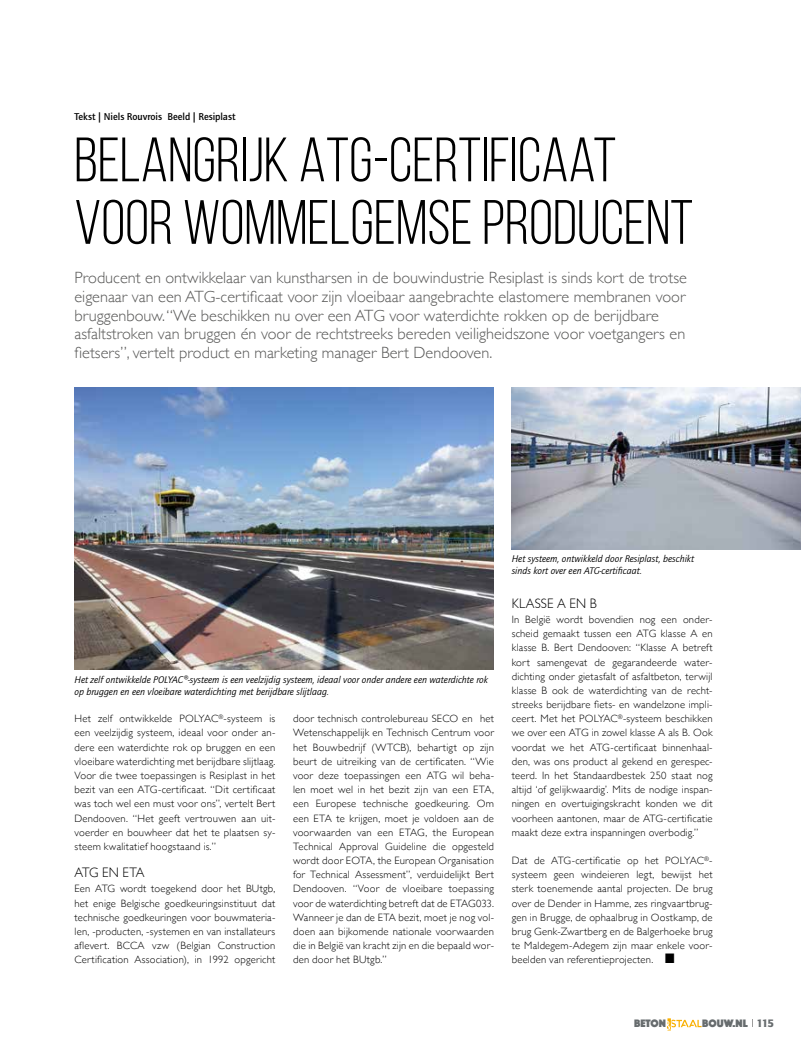
<style>
.page{position:relative;width:801px;height:1052px;background:#fff}
.page>*{position:absolute;margin:0;border:0;box-sizing:border-box;transform-origin:0 0}
.t1{font:62.5px/62.5px "Bebas Neue";color:#000}
.t2{font:300 16.25px/18.8px "Gill Sans";color:#575756}
.t3{font:300 13.75px "Gill Sans";letter-spacing:.005em;color:#000;scale:.95 1}
.t4{font:11.25px "Phosphate Solid";color:#676c6e}
.t5{font:900 11.25px "Quay Sans ITC Std";color:#676c6e}
.t6{font:300 10.62px/14.1px "Gill Sans";letter-spacing:.02em;color:#000;text-align:justify}
.t7{font:500 10.25px "Quay Sans ITC Std";color:#000}
.t8{font:italic 10px/12px "Quay Sans ITC Std";color:#000}
</style>
<div class="page">
<svg style="left:667px;top:1018px;width:34px;height:12px"></svg>
<img style="left:74px;top:388px;width:419px;height:281px">
<img style="left:511px;top:388px;width:290px;height:162px">
<p class="t7" style="left:74px;top:110px;width:162px">Tekst | Niels Rouvrois Beeld | Resiplast</p>
<h1 class="t1" style="left:74px;top:128px;width:620px">BELANGRIJK ATG-CERTIFICAAT<br>VOOR WOMMELGEMSE PRODUCENT</h1>
<p class="t2" style="left:74px;top:268px;width:614px">Producent en ontwikkelaar van kunstharsen in de bouwindustrie Resiplast is sinds kort de trotse eigenaar van een ATG-certificaat voor zijn vloeibaar aangebrachte elastomere membranen voor bruggenbouw. “We beschikken nu over een ATG voor waterdichte rokken op de berijdbare asfaltstroken van bruggen én voor de rechtstreeks bereden veiligheidszone voor voetgangers en fietsers”, vertelt product en marketing manager Bert Dendooven.</p>
<p class="t8" style="left:74px;top:673px;width:415px">Het zelf ontwikkelde POLYAC®-systeem is een veelzijdig systeem, ideaal voor onder andere een waterdichte rok op bruggen en een vloeibare waterdichting met berijdbare slijtlaag.</p>
<p class="t6" style="left:74px;top:711px;width:202px">Het zelf ontwikkelde POLYAC<sup>®</sup>-systeem is een veelzijdig systeem, ideaal voor onder an&shy;dere een waterdichte rok op bruggen en een vloeibare waterdichting met berijdbare slijtlaag.<br>Voor die twee toepassingen is Resiplast in het bezit van een ATG-certificaat. “Dit certificaat was toch wel een must voor ons”, vertelt Bert Dendooven. “Het geeft vertrouwen aan uit&shy;voerder en bouwheer dat het te plaatsen sy&shy;steem kwalitatief hoogstaand is.”</p>
<p class="t3" style="left:74px;top:861px;width:75px">ATG EN ETA</p>
<p class="t6" style="left:74px;top:881px;width:202px">Een ATG wordt toegekend door het BUtgb, het enige Belgische goedkeuringsinstituut dat technische goedkeuringen voor bouwmateria&shy;len, -producten, -systemen en van installateurs aflevert. BCCA vzw (Belgian Construction Certification Association), in 1992 opgericht</p>
<p class="t6" style="left:293px;top:711px;width:202px">door technisch controlebureau SECO en het Wetenschappelijk en Technisch Centrum voor het Bouwbedrijf (WTCB), behartigt op zijn beurt de uitreiking van de certificaten. “Wie voor deze toepassingen een ATG wil beha&shy;len moet wel in het bezit zijn van een ETA, een Europese technische goedkeuring. Om een ETA te krijgen, moet je voldoen aan de voorwaarden van een ETAG, the European Technical Approval Guideline die opgesteld wordt door EOTA, the European Organisation for Technical Assessment”, verduidelijkt Bert Dendooven. “Voor de vloeibare toepassing voor de waterdichting betreft dat de ETAG033.<br>Wanneer je dan de ETA bezit, moet je nog vol&shy;doen aan bijkomende nationale voorwaarden die in België van kracht zijn en die bepaald wor&shy;den door het BUtgb.”</p>
<p class="t8" style="left:511px;top:553px;width:184px">Het systeem, ontwikkeld door Resiplast, beschikt sinds kort over een ATG-certificaat.</p>
<p class="t3" style="left:511px;top:592px;width:91px">KLASSE A EN B</p>
<p class="t6" style="left:511px;top:612px;width:202px">In België wordt bovendien nog een onder&shy;scheid gemaakt tussen een ATG klasse A en klasse B. Bert Dendooven: “Klasse A betreft kort samengevat de gegarandeerde water&shy;dichting onder gietasfalt of asfaltbeton, terwijl klasse B ook de waterdichting van de recht&shy;streeks berijdbare fiets- en wandelzone impli&shy;ceert. Met het POLYAC<sup>®</sup>-systeem beschikken we over een ATG in zowel klasse A als B. Ook voordat we het ATG-certificaat binnenhaal&shy;den, was ons product al gekend en gerespec&shy;teerd. In het Standaardbestek 250 staat nog altijd ‘of gelijkwaardig’. Mits de nodige inspan&shy;ningen en overtuigingskracht konden we dit voorheen aantonen, maar de ATG-certificatie maakt deze extra inspanningen overbodig.”</p>
<p class="t6" style="left:511px;top:853px;width:202px">Dat de ATG-certificatie op het POLYAC<sup>®</sup>- systeem geen windeieren legt, bewijst het sterk toenemende aantal projecten. De brug over de Dender in Hamme, zes ringvaartbrug&shy;gen in Brugge, de ophaalbrug in Oostkamp, de brug Genk-Zwartberg en de Balgerhoeke brug te Maldegem-Adegem zijn maar enkele voor&shy;beelden van referentieprojecten. ■</p>
<p class="t4" style="left:634px;top:1015px;width:33px">BETON</p>
<p class="t4" style="left:702px;top:1015px;width:47px">BOUW.NL</p>
<p class="t5" style="left:756px;top:1016px;width:19px">115</p>
</div>
